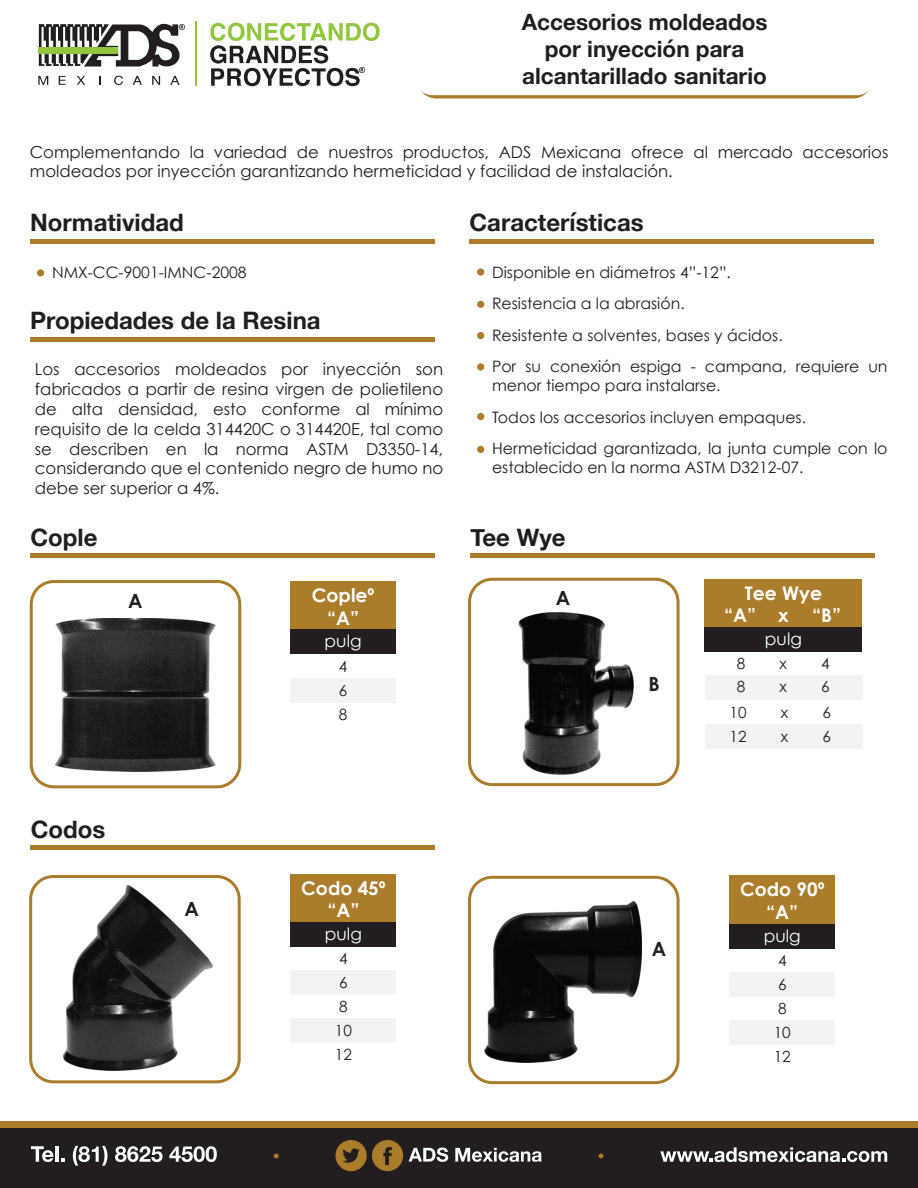
<style>
.page{position:relative;width:918px;height:1188px;background:#fff}
.page>*{position:absolute;margin:0;border:0;box-sizing:border-box;transform-origin:0 0}
.t1{font:700 24px "Helvetica Neue";color:#221e1f}
.t2{font:700 22.5px/27px "Helvetica Neue";color:#221e1f;text-align:center}
.t3{font:700 19.5px "Century Gothic";color:#221e1f}
.t4{font:700 18.75px/22.6px "Century Gothic";color:#fff;text-align:center}
.t5{font:17.1px "Century Gothic";color:#fff}
.t6{font:16.5px/19.8px "Century Gothic";color:#221e1f}
.t7{font:15.75px/31.5px "Century Gothic";color:#221e1f}
.t8{font:15.45px/24.2px "Century Gothic";color:#221e1f}
</style>
<div class="page">
<svg style="left:38px;top:76px;width:10px;height:9px"></svg>
<svg style="left:59px;top:76px;width:7px;height:9px"></svg>
<svg style="left:77px;top:76px;width:8px;height:9px"></svg>
<svg style="left:133px;top:76px;width:9px;height:9px"></svg>
<svg style="left:170px;top:76px;width:10px;height:9px"></svg>
<svg style="left:152px;top:76px;width:8px;height:9px"></svg>
<svg style="left:114px;top:76px;width:9px;height:9px"></svg>
<svg style="left:39px;top:23px;width:146px;height:44px"></svg>
<hr style="left:195px;top:22px;width:1px;height:64px;background:#90c73e">
<svg style="left:210px;top:23px;width:170px;height:63px"></svg>
<svg style="left:425px;top:95px;width:439px;height:4px;background:#ba9451"></svg>
<div style="left:37px;top:269px;width:7px;height:7px;background:#ab7d2b;border-radius:50%"></div>
<hr style="left:30px;top:239px;width:404px;height:4px;background:#ab7d2b">
<hr style="left:30px;top:337px;width:404px;height:4px;background:#ab7d2b">
<hr style="left:31px;top:846px;width:404px;height:4px;background:#ab7d2b">
<hr style="left:31px;top:553px;width:404px;height:4px;background:#ab7d2b">
<hr style="left:471px;top:553px;width:404px;height:4px;background:#ab7d2b">
<hr style="left:470px;top:239px;width:404px;height:4px;background:#ab7d2b">
<div style="left:705px;top:579px;width:157px;height:73px;background:#ab7d2b"></div>
<div style="left:705px;top:628px;width:157px;height:24px;background:#221e1f"></div>
<div style="left:705px;top:676px;width:157px;height:24px;background:#f2f3f2"></div>
<div style="left:705px;top:724px;width:157px;height:24px;background:#f2f3f2"></div>
<div style="left:291px;top:874px;width:105px;height:72px;background:#ab7d2b"></div>
<div style="left:291px;top:922px;width:105px;height:24px;background:#221e1f"></div>
<div style="left:291px;top:970px;width:105px;height:25px;background:#f2f3f2"></div>
<div style="left:291px;top:1019px;width:105px;height:24px;background:#f2f3f2"></div>
<div style="left:290px;top:582px;width:106px;height:72px;background:#ab7d2b"></div>
<div style="left:290px;top:630px;width:106px;height:24px;background:#221e1f"></div>
<div style="left:290px;top:678px;width:106px;height:24px;background:#f2f3f2"></div>
<div style="left:730px;top:876px;width:105px;height:72px;background:#ab7d2b"></div>
<div style="left:730px;top:924px;width:105px;height:24px;background:#221e1f"></div>
<div style="left:730px;top:972px;width:105px;height:24px;background:#f2f3f2"></div>
<div style="left:730px;top:1020px;width:105px;height:24px;background:#f2f3f2"></div>
<div style="left:477px;top:268px;width:7px;height:8px;background:#ab7d2b;border-radius:50%"></div>
<div style="left:477px;top:301px;width:7px;height:7px;background:#ab7d2b;border-radius:50%"></div>
<div style="left:477px;top:332px;width:7px;height:7px;background:#ab7d2b;border-radius:50%"></div>
<div style="left:477px;top:363px;width:7px;height:8px;background:#ab7d2b;border-radius:50%"></div>
<div style="left:477px;top:413px;width:7px;height:7px;background:#ab7d2b;border-radius:50%"></div>
<div style="left:477px;top:446px;width:7px;height:7px;background:#ab7d2b;border-radius:50%"></div>
<img style="left:56px;top:618px;width:159px;height:154px">
<div style="left:30px;top:580px;width:211px;height:208px;border:3px solid #ab7d2b;border-radius:23px"></div>
<img style="left:519px;top:612px;width:115px;height:163px">
<div style="left:468px;top:578px;width:212px;height:208px;border:3px solid #ab7d2b;border-radius:23px"></div>
<img style="left:63px;top:885px;width:150px;height:186px">
<div style="left:29px;top:875px;width:212px;height:208px;border:3px solid #ab7d2b;border-radius:23px"></div>
<img style="left:485px;top:902px;width:156px;height:160px">
<div style="left:468px;top:876px;width:212px;height:208px;border:3px solid #ab7d2b;border-radius:23px"></div>
<div style="left:0;top:1127px;width:918px;height:61px;background:#221e1f"></div>
<div style="left:0;top:1121px;width:918px;height:6px;background:#ab7d2b"></div>
<svg style="left:660px;top:1147px;width:227px;height:15px"></svg>
<svg style="left:31px;top:1146px;width:22px;height:16px"></svg>
<hr style="left:55px;top:1146px;width:3px;height:16px;background:#fff">
<svg style="left:61px;top:1158px;width:3px;height:4px"></svg>
<svg style="left:73px;top:1146px;width:35px;height:20px"></svg>
<svg style="left:115px;top:1146px;width:48px;height:16px"></svg>
<svg style="left:169px;top:1146px;width:48px;height:16px"></svg>
<svg style="left:274px;top:1154px;width:5px;height:4px"></svg>
<svg style="left:599px;top:1154px;width:4px;height:4px"></svg>
<svg style="left:409px;top:1148px;width:39px;height:14px"></svg>
<svg style="left:455px;top:1148px;width:87px;height:14px"></svg>
<svg style="left:335px;top:1140px;width:68px;height:32px"></svg>
<h2 class="t2" style="left:522px;top:9px;width:247px">Accesorios moldeados por inyección para alcantarillado sanitario</h2>
<p class="t6" style="left:30px;top:141px;width:860px">Complementando la variedad de nuestros productos, ADS Mexicana ofrece al mercado accesorios moldeados por inyección garantizando hermeticidad y facilidad de instalación.</p>
<h1 class="t1" style="left:30px;top:204px;width:155px">Normatividad</h1>
<h1 class="t1" style="left:470px;top:204px;width:176px">Características</h1>
<p class="t7" style="left:52px;top:256px;width:196px">NMX-CC-9001-IMNC-2008</p>
<p class="t7" style="left:492px;top:256px;width:397px">Disponible en diámetros 4”-12”.<br>Resistencia a la abrasión.<br>Resistente a solventes, bases y ácidos.<br>Por su conexión espiga - campana, requiere un</p>
<p class="t7" style="left:492px;top:370px;width:397px">menor tiempo para instalarse.<br>Todos los accesorios incluyen empaques.<br>Hermeticidad garantizada, la junta cumple con lo</p>
<p class="t7" style="left:492px;top:451px;width:313px">establecido en la norma ASTM D3212-07.</p>
<h1 class="t1" style="left:30px;top:302px;width:292px">Propiedades de la Resina</h1>
<p class="t6" style="left:35px;top:359px;width:410px;text-align:justify">Los accesorios moldeados por inyección son fabricados a partir de resina virgen de polietileno de alta densidad, esto conforme al mínimo requisito de la celda 314420C o 314420E, tal como se describen en la norma ASTM D3350-14, considerando que el contenido negro de humo no debe ser superior a 4%.</p>
<h1 class="t1" style="left:31px;top:518px;width:69px">Cople</h1>
<h1 class="t1" style="left:471px;top:518px;width:97px">Tee Wye</h1>
<p class="t3" style="left:128px;top:589px;width:16px">A</p>
<h1 class="t1" style="left:31px;top:811px;width:76px">Codos</h1>
<p class="t3" style="left:184px;top:896px;width:16px">A</p>
<p class="t4" style="left:312px;top:584px;width:64px">Copleº “A”</p>
<p class="t5" style="left:325px;top:631px;width:39px">pulg</p>
<p class="t8" style="left:339px;top:654px;width:10px;text-align:justify">4<br>6<br>8</p>
<p class="t4" style="left:301px;top:876px;width:86px">Codo 45º “A”</p>
<p class="t5" style="left:325px;top:923px;width:39px">pulg</p>
<p class="t8" style="left:335px;top:946px;width:19px">4<br>6<br>8<br>10<br>12</p>
<p class="t3" style="left:556px;top:586px;width:16px">A</p>
<p class="t3" style="left:648px;top:672px;width:13px">B</p>
<p class="t3" style="left:652px;top:937px;width:16px">A</p>
<p class="t4" style="left:724px;top:582px;width:118px;line-height:22.2px">Tee Wye<br>“A” x “B”</p>
<p class="t5" style="left:765px;top:629px;width:39px">pulg</p>
<p class="t8" style="left:737px;top:651px;width:10px">8</p>
<p class="t8" style="left:780px;top:651px;width:9px">x</p>
<p class="t8" style="left:821px;top:651px;width:10px">4</p>
<p class="t8" style="left:737px;top:674px;width:10px">8</p>
<p class="t8" style="left:780px;top:674px;width:9px">x</p>
<p class="t8" style="left:821px;top:674px;width:10px">6</p>
<p class="t8" style="left:730px;top:700px;width:19px">10</p>
<p class="t8" style="left:781px;top:700px;width:9px">x</p>
<p class="t8" style="left:822px;top:700px;width:10px">6</p>
<p class="t8" style="left:730px;top:724px;width:19px">12</p>
<p class="t8" style="left:781px;top:724px;width:9px">x</p>
<p class="t8" style="left:822px;top:724px;width:10px">6</p>
<p class="t4" style="left:740px;top:878px;width:86px">Codo 90º “A”</p>
<p class="t5" style="left:764px;top:925px;width:39px">pulg</p>
<p class="t8" style="left:774px;top:948px;width:19px">4<br>6<br>8<br>10<br>12</p>
</div>
